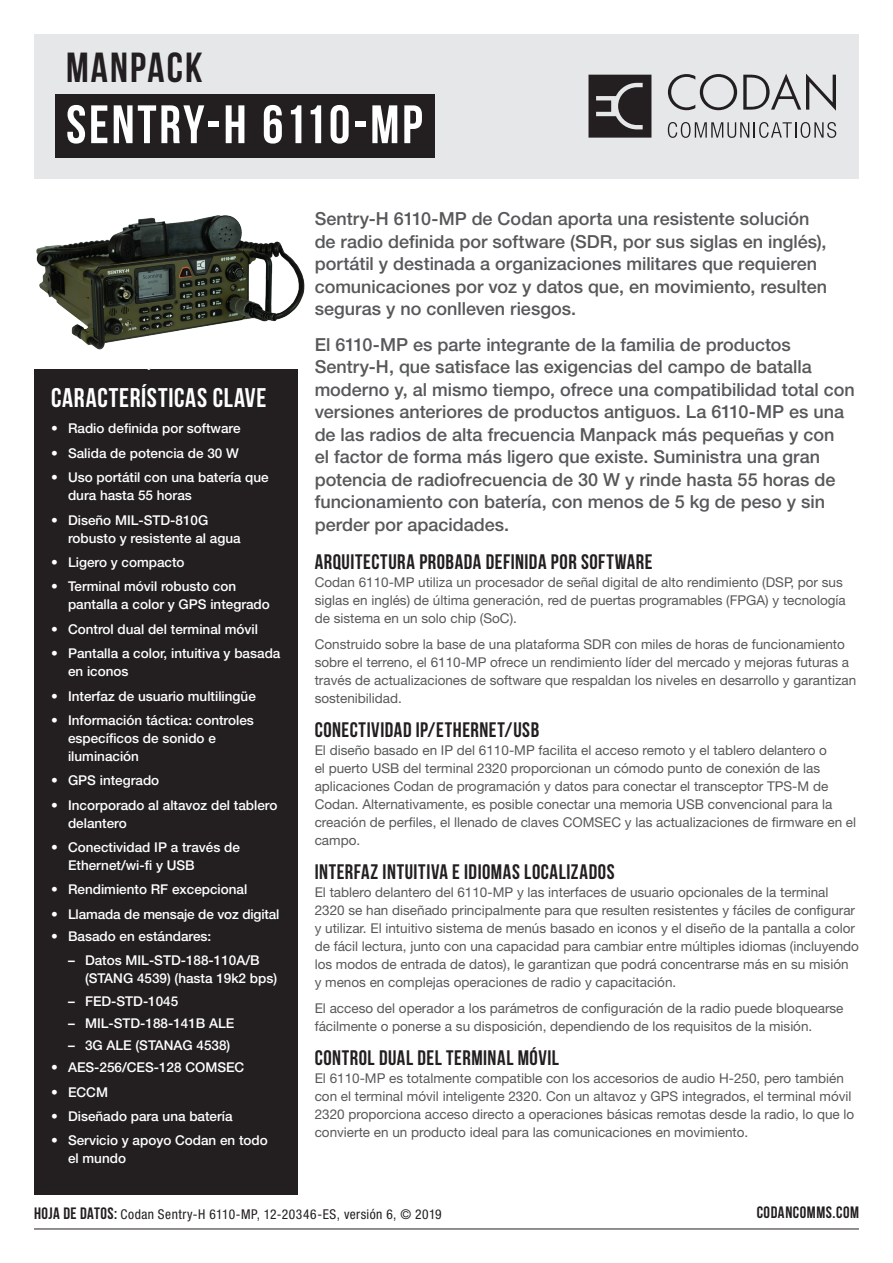
<style>
.page{position:relative;width:893px;height:1263px;background:#fff}
.page>*{position:absolute;margin:0;border:0;box-sizing:border-box;transform-origin:0 0}
.t1{font:54px "Bebas Neue";letter-spacing:.05em;color:#fff}
.t2{font:42px "Bebas Neue";letter-spacing:.05em;color:#231f20}
.t3{font:27px "Bebas Neue";letter-spacing:.025em;color:#fff}
.t4{font:21px "Bebas Neue";letter-spacing:.025em;color:#231f20}
.t5{font:500 18px/22.5px "Helvetica Neue LT Std";color:#57585a}
.t6{font:16.5px "Bebas Neue";letter-spacing:.035em;color:#231f20}
.t7{font:13.5px/18px "Helvetica Neue LT Std";color:#57585a}
.t8{font:500 13.5px/18px "Helvetica Neue LT Std";color:#fff}
.t9{font:condensed 13.5px "Helvetica Neue LT Std";letter-spacing:.035em;color:#231f20}
.s1{font-family:"Bebas Neue";font-stretch:normal;font-size:16.5px}
</style>
<div class="page">
<div style="left:34px;top:34px;width:825px;height:145px;background:#e6e7e9"></div>
<hr style="left:34px;top:1228px;width:825px;height:1px;background:#231f20">
<svg style="left:668px;top:122px;width:168px;height:16px"></svg>
<svg style="left:668px;top:74px;width:69px;height:36px"></svg>
<svg style="left:743px;top:74px;width:93px;height:37px"></svg>
<svg style="left:588px;top:75px;width:63px;height:63px;background:#403d3e"></svg>
<div style="left:34px;top:370px;width:264px;height:825px;background:#231f20"></div>
<div style="left:55px;top:94px;width:380px;height:63px;background:#231f20"></div>
<img style="left:34px;top:215px;width:271px;height:155px">
<h2 class="t2" style="left:66px;top:45px;width:138px">MANPACK</h2>
<h1 class="t1" style="left:66px;top:95px;width:358px">SENTRY-H 6110-MP</h1>
<h3 class="t3" style="left:51px;top:383px;width:217px">CARACTERÍSTICAS CLAVE</h3>
<p class="t8" style="left:51px;top:419px;width:191px">• Radio definida por software</p>
<p class="t8" style="left:51px;top:444px;width:189px">• Salida de potencia de 30 W</p>
<p class="t8" style="left:68px;top:468px;width:202px;text-indent:-17px">• Uso portátil con una batería que dura hasta 55 horas</p>
<p class="t8" style="left:68px;top:511px;width:174px;text-indent:-17px">• Diseño MIL-STD-810G robusto y resistente al agua</p>
<p class="t8" style="left:51px;top:553px;width:135px">• Ligero y compacto</p>
<p class="t8" style="left:68px;top:577px;width:203px;text-indent:-17px">• Terminal móvil robusto con pantalla a color y GPS integrado</p>
<p class="t8" style="left:51px;top:620px;width:209px">• Control dual del terminal móvil</p>
<p class="t8" style="left:68px;top:644px;width:214px;text-indent:-17px">• Pantalla a color, intuitiva y basada en iconos</p>
<p class="t8" style="left:51px;top:687px;width:206px">• Interfaz de usuario multilingüe</p>
<p class="t8" style="left:68px;top:711px;width:187px;text-indent:-17px">• Información táctica: controles específicos de sonido e iluminación</p>
<p class="t8" style="left:51px;top:771px;width:110px">• GPS integrado</p>
<p class="t8" style="left:68px;top:796px;width:211px;text-indent:-17px">• Incorporado al altavoz del tablero delantero</p>
<p class="t8" style="left:68px;top:838px;width:173px;text-indent:-17px">• Conectividad IP a través de<br>Ethernet/wi-fi y USB</p>
<p class="t8" style="left:51px;top:880px;width:198px">• Rendimiento RF excepcional</p>
<p class="t8" style="left:51px;top:905px;width:230px">• Llamada de mensaje de voz digital</p>
<p class="t8" style="left:51px;top:927px;width:162px">• Basado en estándares:</p>
<p class="t8" style="left:85px;top:951px;width:194px;text-indent:-17px">– Datos MIL-STD-188-110A/B (STANG 4539) (hasta 19k2 bps)</p>
<p class="t8" style="left:68px;top:992px;width:112px">– FED-STD-1045</p>
<p class="t8" style="left:68px;top:1014px;width:168px">– MIL-STD-188-141B ALE</p>
<p class="t8" style="left:68px;top:1036px;width:164px">– 3G ALE (STANAG 4538)</p>
<p class="t8" style="left:51px;top:1058px;width:195px">• AES-256/CES-128 COMSEC</p>
<p class="t8" style="left:51px;top:1083px;width:59px">• ECCM</p>
<p class="t8" style="left:51px;top:1107px;width:183px">• Diseñado para una batería</p>
<p class="t8" style="left:68px;top:1131px;width:201px;text-indent:-17px">• Servicio y apoyo Codan en todo el mundo</p>
<p class="t5" style="left:315px;top:208px;width:514px">Sentry-H 6110-MP de Codan aporta una resistente solución de radio definida por software (SDR, por sus siglas en inglés), portátil y destinada a organizaciones militares que requieren comunicaciones por voz y datos que, en movimiento, resulten seguras y no conlleven riesgos.</p>
<p class="t5" style="left:315px;top:333px;width:542px">El 6110-MP es parte integrante de la familia de productos Sentry-H, que satisface las exigencias del campo de batalla moderno y, al mismo tiempo, ofrece una compatibilidad total con versiones anteriores de productos antiguos. La 6110-MP es una de las radios de alta frecuencia Manpack más pequeñas y con<br>el factor de forma más ligero que existe. Suministra una gran potencia de radiofrecuencia de 30 W y rinde hasta 55 horas de funcionamiento con batería, con menos de 5 kg de peso y sin perder por apacidades.</p>
<h3 class="t4" style="left:315px;top:550px;width:339px">ARQUITECTURA PROBADA DEFINIDA POR SOFTWARE</h3>
<p class="t7" style="left:315px;top:573px;width:533px">Codan 6110-MP utiliza un procesador de señal digital de alto rendimiento (DSP, por sus siglas en inglés) de última generación, red de puertas programables (FPGA) y tecnología de sistema en un solo chip (SoC).</p>
<p class="t7" style="left:315px;top:635px;width:543px">Construido sobre la base de una plataforma SDR con miles de horas de funcionamiento sobre el terreno, el 6110-MP ofrece un rendimiento líder del mercado y mejoras futuras a través de actualizaciones de software que respaldan los niveles en desarrollo y garantizan sostenibilidad.</p>
<h3 class="t4" style="left:315px;top:718px;width:226px">CONECTIVIDAD IP/ETHERNET/USB</h3>
<p class="t7" style="left:315px;top:741px;width:543px">El diseño basado en IP del 6110-MP facilita el acceso remoto y el tablero delantero o<br>el puerto USB del terminal 2320 proporcionan un cómodo punto de conexión de las aplicaciones Codan de programación y datos para conectar el transceptor TPS-M de Codan. Alternativamente, es posible conectar una memoria USB convencional para la creación de perfiles, el llenado de claves COMSEC y las actualizaciones de firmware en el campo.</p>
<h3 class="t4" style="left:315px;top:860px;width:301px">INTERFAZ INTUITIVA E IDIOMAS LOCALIZADOS</h3>
<p class="t7" style="left:315px;top:883px;width:546px">El tablero delantero del 6110-MP y las interfaces de usuario opcionales de la terminal 2320 se han diseñado principalmente para que resulten resistentes y fáciles de configurar y utilizar. El intuitivo sistema de menús basado en iconos y el diseño de la pantalla a color de fácil lectura, junto con una capacidad para cambiar entre múltiples idiomas (incluyendo los modos de entrada de datos), le garantizan que podrá concentrarse más en su misión<br>y menos en complejas operaciones de radio y capacitación.</p>
<p class="t7" style="left:315px;top:999px;width:530px">El acceso del operador a los parámetros de configuración de la radio puede bloquearse fácilmente o ponerse a su disposición, dependiendo de los requisitos de la misión.</p>
<h3 class="t4" style="left:315px;top:1046px;width:246px">CONTROL DUAL DEL TERMINAL MÓVIL</h3>
<p class="t7" style="left:315px;top:1069px;width:541px">El 6110-MP es totalmente compatible con los accesorios de audio H-250, pero también con el terminal móvil inteligente 2320. Con un altavoz y GPS integrados, el terminal móvil 2320 proporciona acceso directo a operaciones básicas remotas desde la radio, lo que lo convierte en un producto ideal para las comunicaciones en movimiento.</p>
<p class="t9" style="left:34px;top:1206px;width:409px"><span class="s1">HOJA DE DATOS:</span> Codan Sentry-H 6110-MP, 12-20346-ES, versión 6, © 2019</p>
<p class="t6" style="left:757px;top:1203px;width:104px">CODANCOMMS.COM</p>
</div>
